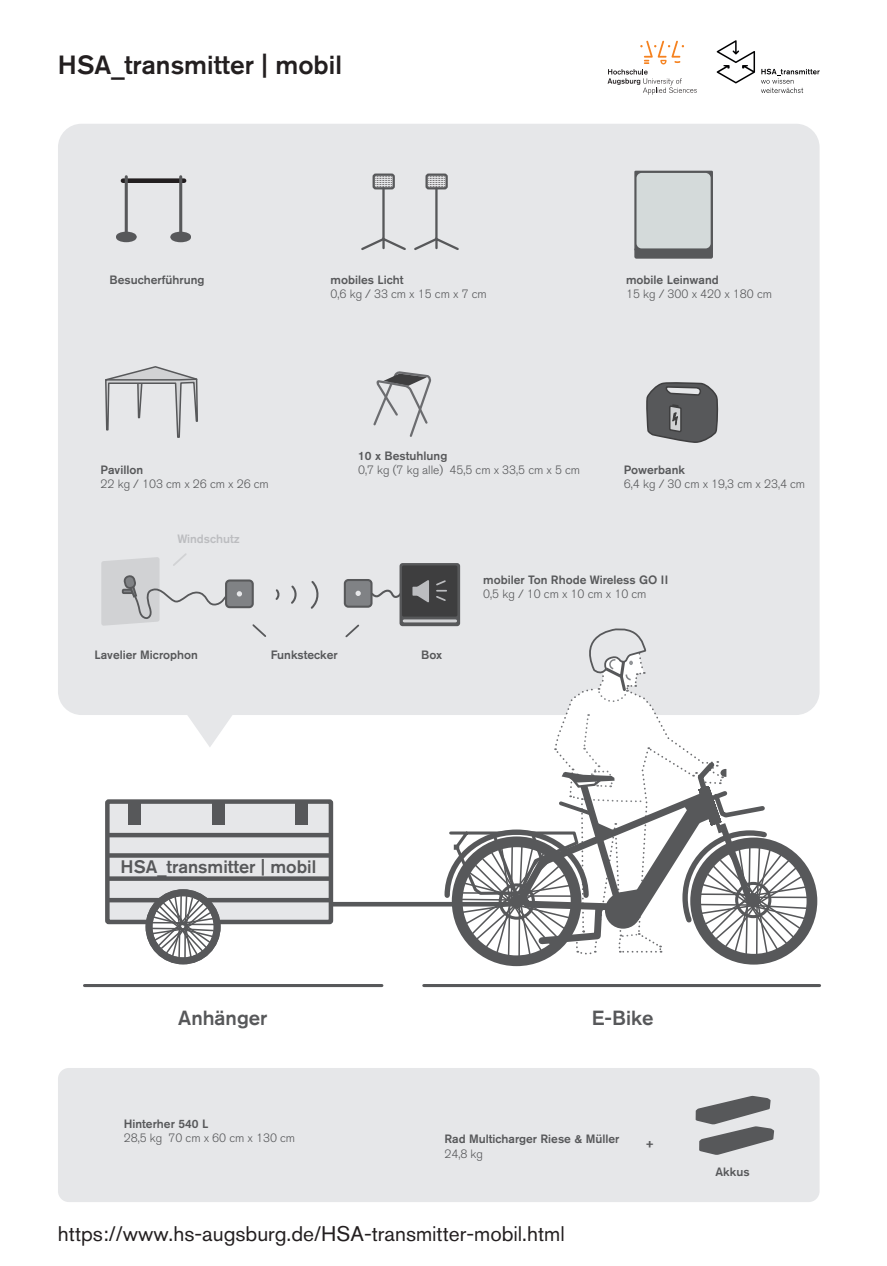
<style>
.page{position:relative;width:887px;height:1266px;background:#fff}
.page>*{position:absolute;margin:0;border:0;box-sizing:border-box;transform-origin:0 0}
.t1{font:500 26.1px "Akzidenz Grotesk BQ";color:#231f20}
.t2{font:21px "Akzidenz Grotesk BQ";color:#231f20}
.t3{font:500 20.25px "Akzidenz Grotesk BQ";color:#57585a}
.t4{font:500 18px "Akzidenz Grotesk BQ";color:#57585a}
.t5{font:500 12px "Akzidenz Grotesk BQ";color:#57585a}
.t6{font:300 12px "Akzidenz Grotesk BQ";color:#57585a}
.t7{font:500 12px "Akzidenz Grotesk BQ";color:#bcbdc0}
</style>
<div class="page">
<div style="left:58px;top:124px;width:762px;height:591px;background:#e6e7e9;border-radius:24px"></div>
<div style="left:58px;top:1068px;width:762px;height:134px;background:#e6e7e9;border-radius:11px"></div>
<hr style="left:424px;top:984px;width:396px;height:3px;background:#57585a">
<hr style="left:85px;top:984px;width:297px;height:3px;background:#57585a">
<svg style="left:442px;top:625px;width:370px;height:335px"></svg>
<div style="left:746px;top:893px;width:14px;height:14px;background:#57585a;border-radius:50%"></div>
<div style="left:499px;top:883px;width:36px;height:37px;border:3px solid #57585a;border-radius:50%"></div>
<div style="left:510px;top:894px;width:14px;height:14px;background:#57585a;border-radius:50%"></div>
<div style="left:107px;top:801px;width:224px;height:121px;background:#e6e7e9"></div>
<div style="left:105px;top:799px;width:228px;height:125px;border:4px solid #57585a"></div>
<hr style="left:332px;top:902px;width:185px;height:4px;background:#57585a">
<svg style="left:150px;top:893px;width:67px;height:67px"></svg>
<hr style="left:203px;top:898px;width:128px;height:4px;background:#57585a">
<hr style="left:107px;top:898px;width:54px;height:4px;background:#57585a">
<hr style="left:107px;top:833px;width:224px;height:4px;background:#57585a">
<div style="left:107px;top:853px;width:224px;height:5px;background:#57585a"></div>
<div style="left:107px;top:876px;width:224px;height:5px;background:#57585a"></div>
<div style="left:128px;top:804px;width:13px;height:21px;background:#57585a"></div>
<div style="left:212px;top:804px;width:13px;height:21px;background:#57585a"></div>
<div style="left:295px;top:804px;width:13px;height:21px;background:#57585a"></div>
<div style="left:146px;top:889px;width:75px;height:75px;border:7px solid #57585a;border-radius:50%"></div>
<div style="left:690px;top:837px;width:127px;height:127px;border:11px solid #57585a;border-radius:50%"></div>
<div style="left:425px;top:173px;width:23px;height:16px;border:2px solid #57585a;border-radius:2px"></div>
<hr style="left:435px;top:188px;width:3px;height:51px;background:#57585a">
<svg style="left:428px;top:176px;width:17px;height:11px"></svg>
<div style="left:373px;top:173px;width:22px;height:16px;border:2px solid #57585a;border-radius:2px"></div>
<hr style="left:382px;top:188px;width:3px;height:51px;background:#57585a">
<svg style="left:361px;top:235px;width:98px;height:15px"></svg>
<svg style="left:375px;top:176px;width:17px;height:11px"></svg>
<div style="left:123px;top:178px;width:61px;height:5px;background:#231f20"></div>
<div style="left:116px;top:232px;width:20px;height:9px;background:#57585a;border-radius:50%"></div>
<div style="left:116px;top:233px;width:20px;height:9px;background:#57585a;border-radius:50%"></div>
<hr style="left:125px;top:177px;width:3px;height:59px;background:#57585a">
<hr style="left:179px;top:177px;width:3px;height:59px;background:#57585a">
<div style="left:171px;top:232px;width:20px;height:9px;background:#57585a;border-radius:50%"></div>
<div style="left:171px;top:233px;width:20px;height:9px;background:#57585a;border-radius:50%"></div>
<svg style="left:187px;top:715px;width:45px;height:32px"></svg>
<svg style="left:373px;top:372px;width:59px;height:65px"></svg>
<svg style="left:634px;top:171px;width:79px;height:78px"></svg>
<div style="left:634px;top:248px;width:79px;height:11px;background:#57585a;border-radius:2px"></div>
<div style="left:636px;top:173px;width:75px;height:75px;background:#d4dada;border-radius:5px"></div>
<div style="left:226px;top:580px;width:27px;height:27px;background:#808285;border-radius:4px"></div>
<div style="left:225px;top:579px;width:29px;height:29px;border:2px solid #57585a;border-radius:4px"></div>
<div style="left:345px;top:580px;width:26px;height:27px;background:#808285;border-radius:4px"></div>
<div style="left:344px;top:579px;width:29px;height:29px;border:2px solid #57585a;border-radius:4px"></div>
<svg style="left:275px;top:589px;width:4px;height:11px"></svg>
<svg style="left:291px;top:585px;width:6px;height:19px"></svg>
<svg style="left:310px;top:581px;width:9px;height:28px"></svg>
<svg style="left:370px;top:589px;width:30px;height:10px"></svg>
<svg style="left:400px;top:563px;width:60px;height:63px"></svg>
<div style="left:402px;top:565px;width:55px;height:51px;background:#3e3e3f;border-radius:2px"></div>
<div style="left:412px;top:587px;width:6px;height:9px;background:#bcbdc0"></div>
<svg style="left:417px;top:580px;width:12px;height:22px"></svg>
<svg style="left:436px;top:580px;width:11px;height:21px"></svg>
<svg style="left:237px;top:591px;width:5px;height:5px"></svg>
<svg style="left:356px;top:591px;width:5px;height:5px"></svg>
<svg style="left:252px;top:624px;width:14px;height:13px"></svg>
<svg style="left:345px;top:624px;width:15px;height:14px"></svg>
<svg style="left:696px;top:1096px;width:78px;height:59px"></svg>
<svg style="left:105px;top:366px;width:93px;height:72px"></svg>
<svg style="left:646px;top:382px;width:73px;height:61px"></svg>
<hr style="left:404px;top:619px;width:52px;height:3px;background:#d1d2d4">
<svg style="left:101px;top:553px;width:127px;height:73px"></svg>
<svg style="left:717px;top:40px;width:38px;height:43px"></svg>
<svg style="left:761px;top:69px;width:59px;height:24px"></svg>
<svg style="left:608px;top:41px;width:89px;height:54px"></svg>
<h1 class="t1" style="left:58px;top:49px;width:285px">HSA_transmitter | mobil</h1>
<p class="t5" style="left:110px;top:272px;width:96px">Besucherführung</p>
<p class="t5" style="left:626px;top:272px;width:94px">mobile Leinwand</p>
<p class="t6" style="left:626px;top:287px;width:147px">15 kg / 300 x 420 x 180 cm</p>
<p class="t5" style="left:331px;top:272px;width:74px">mobiles Licht</p>
<p class="t6" style="left:331px;top:287px;width:158px">0,6 kg / 33 cm x 15 cm x 7 cm</p>
<p class="t5" style="left:101px;top:462px;width:44px">Pavillon</p>
<p class="t6" style="left:101px;top:477px;width:170px">22 kg / 103 cm x 26 cm x 26 cm</p>
<p class="t7" style="left:177px;top:531px;width:64px">Windschutz</p>
<p class="t5" style="left:358px;top:448px;width:91px">10 x Bestuhlung</p>
<p class="t6" style="left:358px;top:463px;width:223px">0,7 kg (7 kg alle) 45,5 cm x 33,5 cm x 5 cm</p>
<p class="t5" style="left:624px;top:462px;width:62px">Powerbank</p>
<p class="t6" style="left:624px;top:477px;width:183px">6,4 kg / 30 cm x 19,3 cm x 23,4 cm</p>
<p class="t5" style="left:483px;top:572px;width:187px">mobiler Ton Rhode Wireless GO II</p>
<p class="t6" style="left:483px;top:587px;width:165px">0,5 kg / 10 cm x 10 cm x 10 cm</p>
<p class="t5" style="left:95px;top:647px;width:105px">Lavelier Microphon</p>
<p class="t5" style="left:271px;top:647px;width:68px">Funkstecker</p>
<p class="t5" style="left:421px;top:647px;width:23px">Box</p>
<h3 class="t4" style="left:121px;top:856px;width:197px">HSA_transmitter | mobil</h3>
<h3 class="t3" style="left:178px;top:1005px;width:91px">Anhänger</h3>
<h3 class="t3" style="left:592px;top:1005px;width:63px">E-Bike</h3>
<p class="t5" style="left:124px;top:1116px;width:86px">Hinterher 540 L</p>
<p class="t6" style="left:124px;top:1131px;width:173px">28,5 kg 70 cm x 60 cm x 130 cm</p>
<p class="t5" style="left:444px;top:1131px;width:177px">Rad Multicharger Riese &amp; Müller</p>
<p class="t6" style="left:444px;top:1146px;width:40px">24,8 kg</p>
<h2 class="t2" style="left:58px;top:1221px;width:508px">https://www.hs-augsburg.de/HSA-transmitter-mobil.html</h2>
<p class="t5" style="left:645px;top:1136px;width:10px">+</p>
<p class="t5" style="left:716px;top:1164px;width:36px">Akkus</p>
</div>
